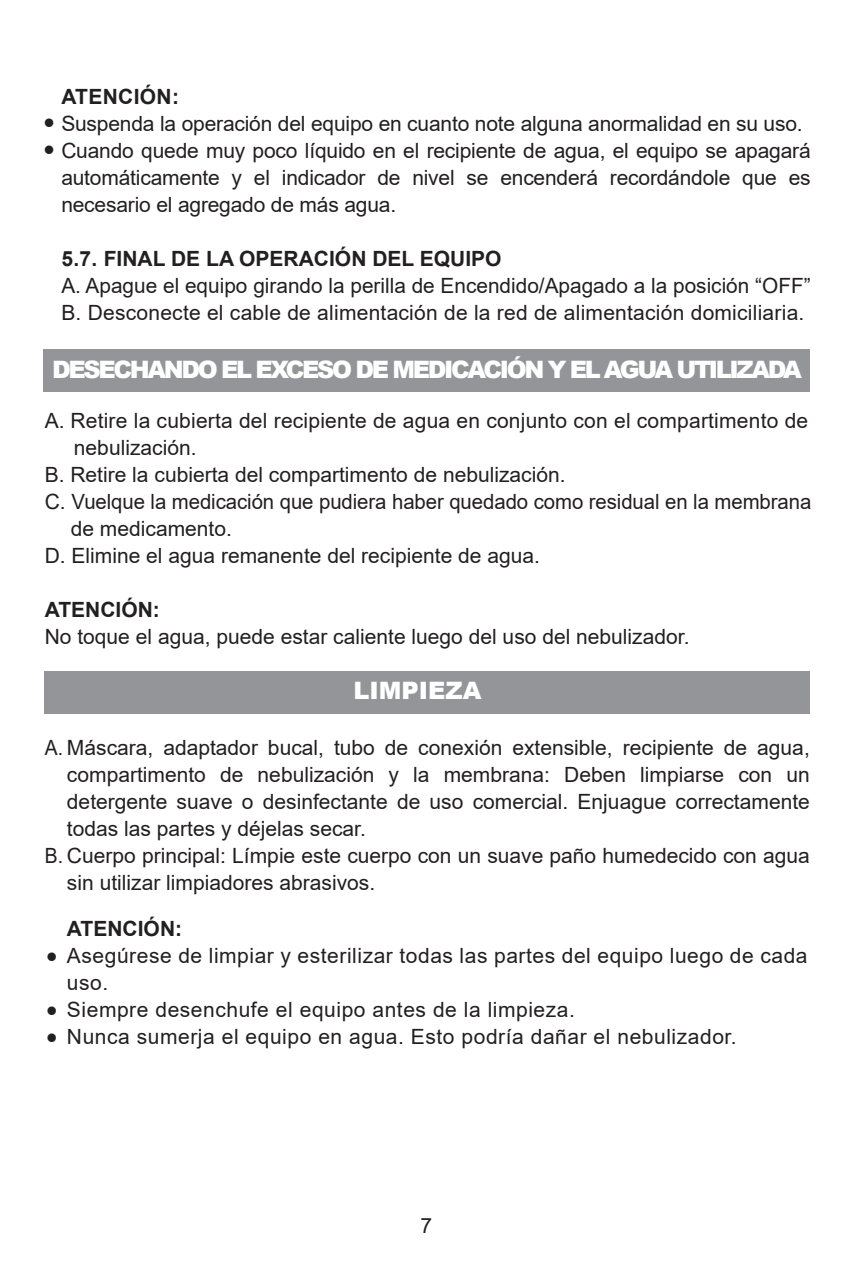
<style>
.page{position:relative;width:851px;height:1276px;background:#fff}
.page>*{position:absolute;margin:0;border:0;box-sizing:border-box;transform-origin:0 0}
.t1{font:33.9px/27px "Arial";color:#231f20}
.t2{font:900 24px "Arial";letter-spacing:-.1em;color:#fff}
.t3{font:900 24px "Arial";color:#fff}
.t4{font:21px/27px "Arial";color:#231f20}
.t5{font:21px/27px "Arial";letter-spacing:.025em;color:#231f20}
.t6{font:21px "Arial";color:#231f20;scale:.92 1}
.t7{font:700 21px "Arial";color:#231f20}
</style>
<div class="page">
<div style="left:45px;top:671px;width:764px;height:42px;background:#939598"></div>
<div style="left:43px;top:349px;width:766px;height:42px;background:#939598"></div>
<p class="t7" style="left:61px;top:82px;width:119px">ATENCIÓN:</p>
<p class="t4" style="left:61px;top:110px;width:750px">Suspenda la operación del equipo en cuanto note alguna anormalidad en su uso.<br>Cuando quede muy poco líquido en el recipiente de agua, el equipo se apagará automáticamente y el indicador de nivel se encenderá recordándole que es necesario el agregado de más agua.</p>
<p class="t7" style="left:61px;top:244px;width:441px">5.7. FINAL DE LA OPERACIÓN DEL EQUIPO</p>
<p class="t4" style="left:61px;top:272px;width:750px">A. Apague el equipo girando la perilla de Encendido/Apagado a la posición “OFF”<br>B. Desconecte el cable de alimentación de la red de alimentación domiciliaria.</p>
<h1 class="t1" style="left:43px;top:110px;width:13px">• •</h1>
<p class="t2" style="left:52px;top:352px;width:751px">DESECHANDO EL EXCESO DE MEDICACIÓN Y EL AGUA UTILIZADA</p>
<p class="t4" style="left:45px;top:407px;width:764px">A. Retire la cubierta del recipiente de agua en conjunto con el compartimento de</p>
<p class="t4" style="left:74px;top:434px;width:124px">nebulización.</p>
<p class="t4" style="left:45px;top:461px;width:522px">B. Retire la cubierta del compartimento de nebulización.</p>
<p class="t4" style="left:45px;top:488px;width:768px">C. Vuelque la medicación que pudiera haber quedado como residual en la membrana</p>
<p class="t4" style="left:71px;top:515px;width:162px">de medicamento.</p>
<p class="t4" style="left:45px;top:542px;width:496px">D. Elimine el agua remanente del recipiente de agua.</p>
<p class="t7" style="left:45px;top:594px;width:117px">ATENCIÓN:</p>
<p class="t4" style="left:45px;top:623px;width:646px">No toque el agua, puede estar caliente luego del uso del nebulizador.</p>
<p class="t3" style="left:353px;top:672px;width:129px">LIMPIEZA</p>
<p class="t6" style="left:45px;top:733px;width:832px">A. Máscara, adaptador bucal, tubo de conexión extensible, recipiente de agua,</p>
<p class="t4" style="left:67px;top:761px;width:744px">compartimento de nebulización y la membrana: Deben limpiarse con un</p>
<p class="t4" style="left:67px;top:788px;width:744px">detergente suave o desinfectante de uso comercial. Enjuague correctamente</p>
<p class="t4" style="left:67px;top:815px;width:300px">todas las partes y déjelas secar.</p>
<p class="t6" style="left:45px;top:841px;width:832px">B. Cuerpo principal: Límpie este cuerpo con un suave paño humedecido con agua</p>
<p class="t4" style="left:67px;top:869px;width:310px">sin utilizar limpiadores abrasivos.</p>
<h1 class="t1" style="left:46px;top:930px;width:13px;line-height:54px">• •</h1>
<h1 class="t1" style="left:46px;top:1024px;width:13px">•</h1>
<p class="t7" style="left:67px;top:913px;width:117px">ATENCIÓN:</p>
<p class="t5" style="left:67px;top:942px;width:742px">Asegúrese de limpiar y esterilizar todas las partes del equipo luego de cada uso.<br>Siempre desenchufe el equipo antes de la limpieza.<br>Nunca sumerja el equipo en agua. Esto podría dañar el nebulizador.</p>
<p class="t4" style="left:420px;top:1211px;width:13px">7</p>
</div>
